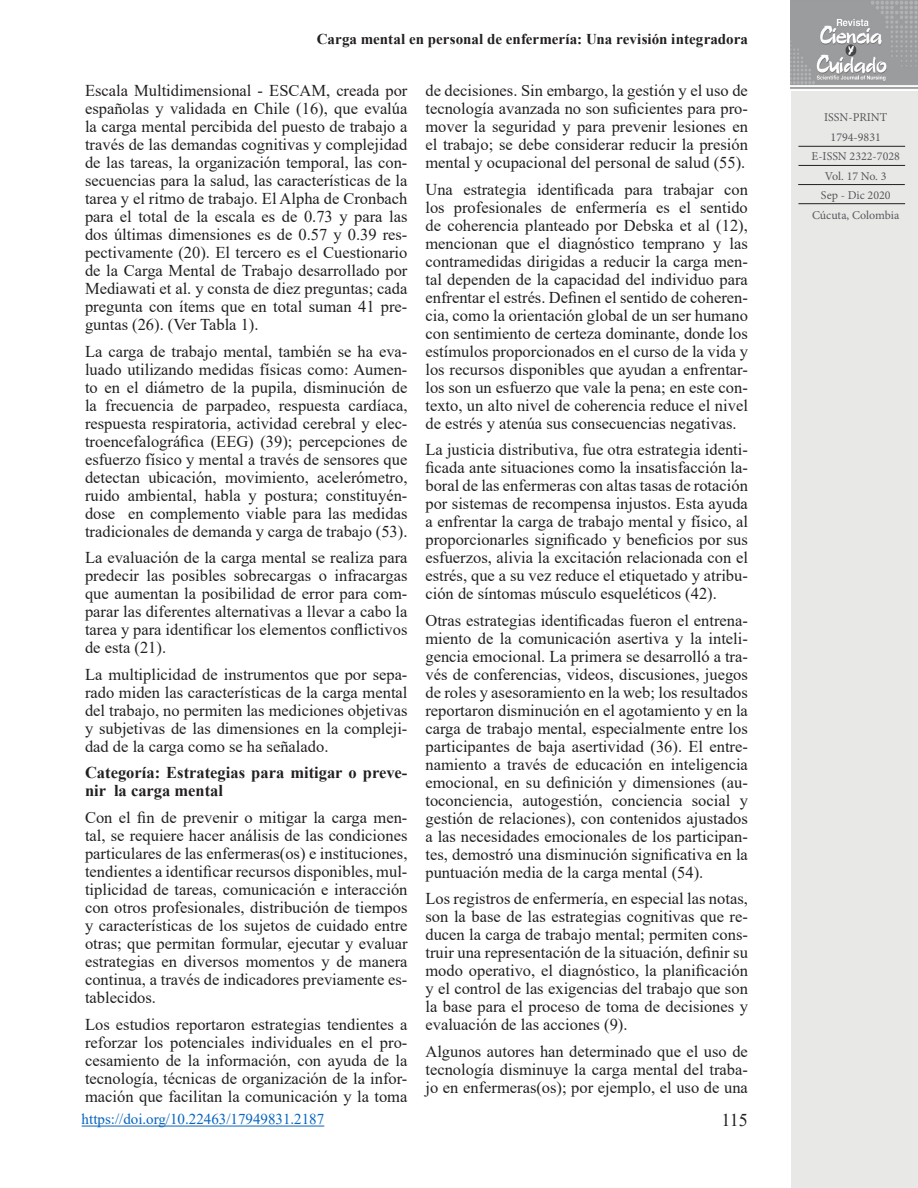
<style>
.page{position:relative;width:918px;height:1188px;background:#fff}
.page>*{position:absolute;margin:0;border:0;box-sizing:border-box;transform-origin:0 0}
.t1{font:18px "Times New Roman";color:#231f20}
.Párrafos{font:16.5px/18px "Times New Roman";color:#231f20;text-align:justify}
.Párrafos-2{font:700 16.5px/18px "Times New Roman";color:#231f20}
.t2{font:700 15px "Times New Roman";letter-spacing:.005em;color:#231f20}
.Pie_-_DOI{font:15px "Times New Roman";color:#0563c1}
.t3{font:12px "Minion Pro";color:#57585a}
</style>
<div class="page">
<div style="left:792px;top:91px;width:126px;height:1097px;background:#e8e9e7"></div>
<img style="left:791px;top:0;width:127px;height:89px">
<hr style="left:798px;top:146px;width:107px;height:1px;background:#231f20">
<hr style="left:798px;top:165px;width:107px;height:1px;background:#231f20">
<hr style="left:798px;top:184px;width:107px;height:1px;background:#231f20">
<hr style="left:798px;top:203px;width:107px;height:1px;background:#231f20">
<hr style="left:82px;top:1126px;width:242px;height:1px;background:#0563c1">
<p class="t2" style="left:317px;top:28px;width:432px">Carga mental en personal de enfermería: Una revisión integradora</p>
<p class="Párrafos" style="left:85px;top:81px;width:324px">Escala Multidimensional - ESCAM, creada por españolas y validada en Chile (16), que evalúa la carga mental percibida del puesto de trabajo a través de las demandas cognitivas y complejidad de las tareas, la organización temporal, las con&shy;secuencias para la salud, las características de la tarea y el ritmo de trabajo. El Alpha de Cronbach para el total de la escala es de 0.73 y para las dos últimas dimensiones es de 0.57 y 0.39 res&shy;pectivamente (20). El tercero es el Cuestionario de la Carga Mental de Trabajo desarrollado por Mediawati et al. y consta de diez preguntas; cada pregunta con ítems que en total suman 41 pre&shy;guntas (26). (Ver Tabla 1).</p>
<p class="Párrafos" style="left:85px;top:342px;width:324px">La carga de trabajo mental, también se ha eva&shy;luado utilizando medidas físicas como: Aumen&shy;to en el diámetro de la pupila, disminución de la frecuencia de parpadeo, respuesta cardíaca, respuesta respiratoria, actividad cerebral y elec&shy;troencefalográfica (EEG) (39); percepciones de esfuerzo físico y mental a través de sensores que detectan ubicación, movimiento, acelerómetro, ruido ambiental, habla y postura; constituyén&shy;dose en complemento viable para las medidas tradicionales de demanda y carga de trabajo (53).</p>
<p class="Párrafos" style="left:85px;top:548px;width:324px">La evaluación de la carga mental se realiza para predecir las posibles sobrecargas o infracargas que aumentan la posibilidad de error para com&shy;parar las diferentes alternativas a llevar a cabo la tarea y para identificar los elementos conflictivos de esta (21).</p>
<p class="Párrafos" style="left:85px;top:665px;width:324px">La multiplicidad de instrumentos que por sepa&shy;rado miden las características de la carga mental del trabajo, no permiten las mediciones objetivas y subjetivas de las dimensiones en la compleji&shy;dad de la carga como se ha señalado.</p>
<p class="Párrafos-2" style="left:85px;top:763px;width:324px">Categoría: Estrategias para mitigar o preve&shy;nir la carga mental</p>
<p class="Párrafos" style="left:85px;top:808px;width:324px">Con el fin de prevenir o mitigar la carga men&shy;tal, se requiere hacer análisis de las condiciones particulares de las enfermeras(os) e instituciones, tendientes a identificar recursos disponibles, mul&shy;tiplicidad de tareas, comunicación e interacción con otros profesionales, distribución de tiempos y características de los sujetos de cuidado entre otras; que permitan formular, ejecutar y evaluar estrategias en diversos momentos y de manera continua, a través de indicadores previamente es&shy;tablecidos.</p>
<p class="Párrafos" style="left:85px;top:1014px;width:324px">Los estudios reportaron estrategias tendientes a reforzar los potenciales individuales en el pro&shy;cesamiento de la información, con ayuda de la tecnología, técnicas de organización de la infor&shy;mación que facilitan la comunicación y la toma</p>
<p class="Pie_-_DOI" style="left:82px;top:1109px;width:244px">https://doi.org/10.22463/17949831.2187</p>
<p class="Párrafos" style="left:425px;top:81px;width:324px">de decisiones. Sin embargo, la gestión y el uso de tecnología avanzada no son suficientes para pro&shy;mover la seguridad y para prevenir lesiones en el trabajo; se debe considerar reducir la presión mental y ocupacional del personal de salud (55).</p>
<p class="Párrafos" style="left:425px;top:180px;width:324px">Una estrategia identificada para trabajar con los profesionales de enfermería es el sentido de coherencia planteado por Debska et al (12), mencionan que el diagnóstico temprano y las contramedidas dirigidas a reducir la carga men&shy;tal dependen de la capacidad del individuo para enfrentar el estrés. Definen el sentido de coheren&shy;cia, como la orientación global de un ser humano con sentimiento de certeza dominante, donde los estímulos proporcionados en el curso de la vida y los recursos disponibles que ayudan a enfrentar&shy;los son un esfuerzo que vale la pena; en este con&shy;texto, un alto nivel de coherencia reduce el nivel de estrés y atenúa sus consecuencias negativas.</p>
<p class="Párrafos" style="left:425px;top:440px;width:324px">La justicia distributiva, fue otra estrategia identi&shy;ficada ante situaciones como la insatisfacción la&shy;boral de las enfermeras con altas tasas de rotación por sistemas de recompensa injustos. Esta ayuda a enfrentar la carga de trabajo mental y físico, al proporcionarles significado y beneficios por sus esfuerzos, alivia la excitación relacionada con el estrés, que a su vez reduce el etiquetado y atribu&shy;ción de síntomas músculo esqueléticos (42).</p>
<p class="Párrafos" style="left:425px;top:611px;width:324px">Otras estrategias identificadas fueron el entrena&shy;miento de la comunicación asertiva y la inteli&shy;gencia emocional. La primera se desarrolló a tra&shy;vés de conferencias, videos, discusiones, juegos de roles y asesoramiento en la web; los resultados reportaron disminución en el agotamiento y en la carga de trabajo mental, especialmente entre los participantes de baja asertividad (36). El entre&shy;namiento a través de educación en inteligencia emocional, en su definición y dimensiones (au&shy;toconciencia, autogestión, conciencia social y gestión de relaciones), con contenidos ajustados a las necesidades emocionales de los participan&shy;tes, demostró una disminución significativa en la puntuación media de la carga mental (54).</p>
<p class="Párrafos" style="left:425px;top:889px;width:324px">Los registros de enfermería, en especial las notas, son la base de las estrategias cognitivas que re&shy;ducen la carga de trabajo mental; permiten cons&shy;truir una representación de la situación, definir su modo operativo, el diagnóstico, la planificación y el control de las exigencias del trabajo que son la base para el proceso de toma de decisiones y evaluación de las acciones (9).</p>
<p class="Párrafos" style="left:425px;top:1042px;width:324px">Algunos autores han determinado que el uso de tecnología disminuye la carga mental del traba&shy;jo en enfermeras(os); por ejemplo, el uso de una</p>
<p class="t1" style="left:722px;top:1108px;width:28px">115</p>
<p class="t3" style="left:824px;top:110px;width:65px">ISSN-PRINT</p>
<p class="t3" style="left:831px;top:129px;width:52px">1794-9831</p>
<p class="t3" style="left:812px;top:149px;width:90px">E-ISSN 2322-7028</p>
<p class="t3" style="left:825px;top:168px;width:63px">Vol. 17 No. 3</p>
<p class="t3" style="left:821px;top:188px;width:71px">Sep - Dic 2020</p>
<p class="t3" style="left:812px;top:207px;width:89px">Cúcuta, Colombia</p>
</div>
